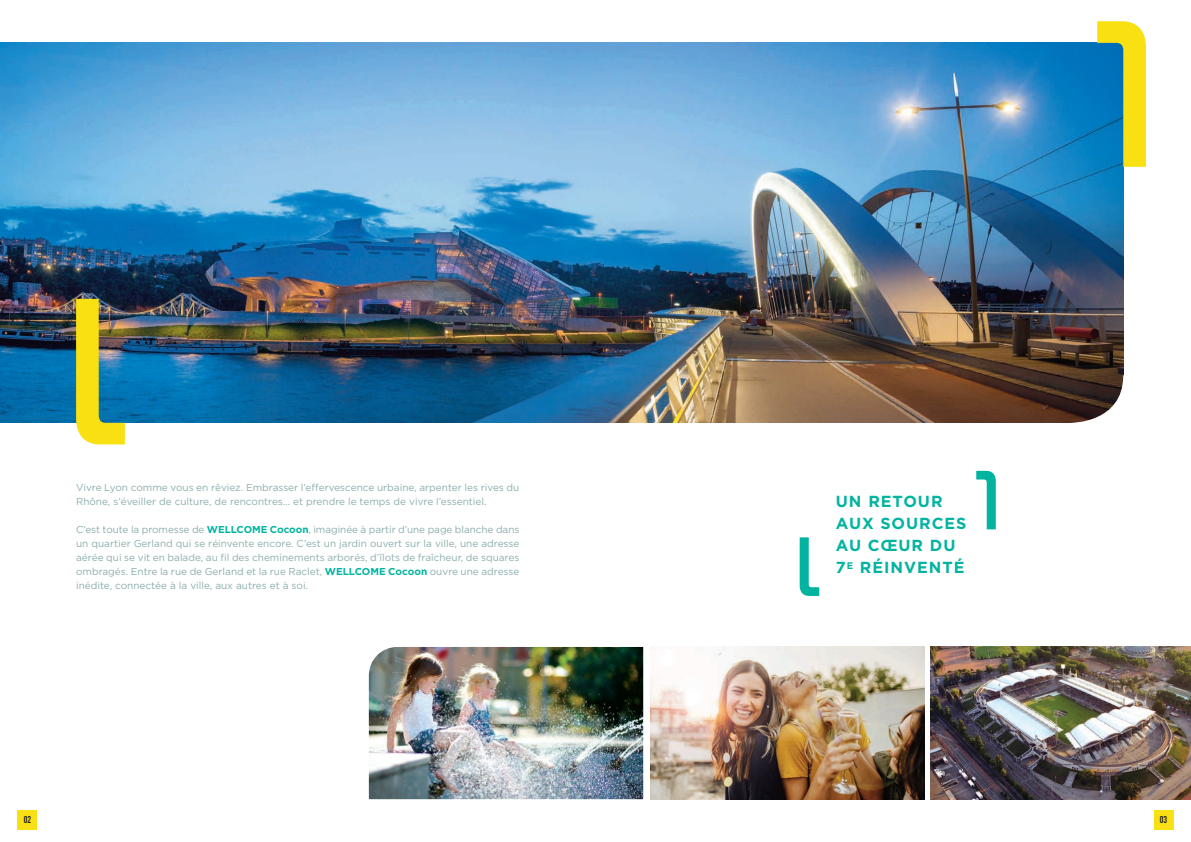
<style>
.page{position:relative;width:1191px;height:842px;background:#fff}
.page>*{position:absolute;margin:0;border:0;box-sizing:border-box;transform-origin:0 0}
.t1{font:700 16px/22px "Gotham";letter-spacing:.06em;color:#02b4a0}
.t2{font:10px/14px "Gotham";color:#8baeac}
.t3{font:700 9.9px "DIN Condensed";color:#231f20}
.s1{font-weight:700;color:#02b4a0}
</style>
<div class="page">
<img style="left:650px;top:647px;width:274px;height:152px">
<img style="left:930px;top:647px;width:261px;height:152px">
<img style="left:0;top:43px;width:1123px;height:380px">
<svg style="left:799px;top:537px;width:20px;height:59px"></svg>
<svg style="left:976px;top:471px;width:19px;height:58px"></svg>
<div style="left:18px;top:810px;width:19px;height:19px;background:#f9e013"></div>
<div style="left:1154px;top:810px;width:19px;height:19px;background:#f9e013"></div>
<img style="left:76px;top:299px;width:49px;height:145px">
<svg style="left:1097px;top:21px;width:49px;height:146px;background:#88af64"></svg>
<img style="left:369px;top:647px;width:274px;height:152px">
<svg style="left:1068px;top:370px;width:56px;height:53px"></svg>
<p class="t2" style="left:76px;top:481px;width:445px">Vivre Lyon comme vous en rêviez. Embrasser l’effervescence urbaine, arpenter les rives du<br>Rhône, s’éveiller de culture, de rencontres… et prendre le temps de vivre l’essentiel.</p>
<p class="t2" style="left:76px;top:523px;width:445px;text-align:justify">C’est toute la promesse de <span class="s1">WELLCOME Cocoon</span>, imaginée à partir d’une page blanche dans un quartier Gerland qui se réinvente encore. C’est un jardin ouvert sur la ville, une adresse aérée qui se vit en balade, au fil des cheminements arborés, d’îlots de fraîcheur, de squares ombragés. Entre la rue de Gerland et la rue Raclet, <span class="s1">WELLCOME Cocoon</span> ouvre une adresse inédite, connectée à la ville, aux autres et à soi.</p>
<p class="t1" style="left:836px;top:491px;width:132px">UN RETOUR<br>AUX SOURCES<br>AU CŒUR DU<br>7<sup>E</sup> RÉINVENTÉ</p>
<p class="t3" style="left:24px;top:815px;width:9px">02</p>
<p class="t3" style="left:1159px;top:815px;width:9px">03</p>
</div>
